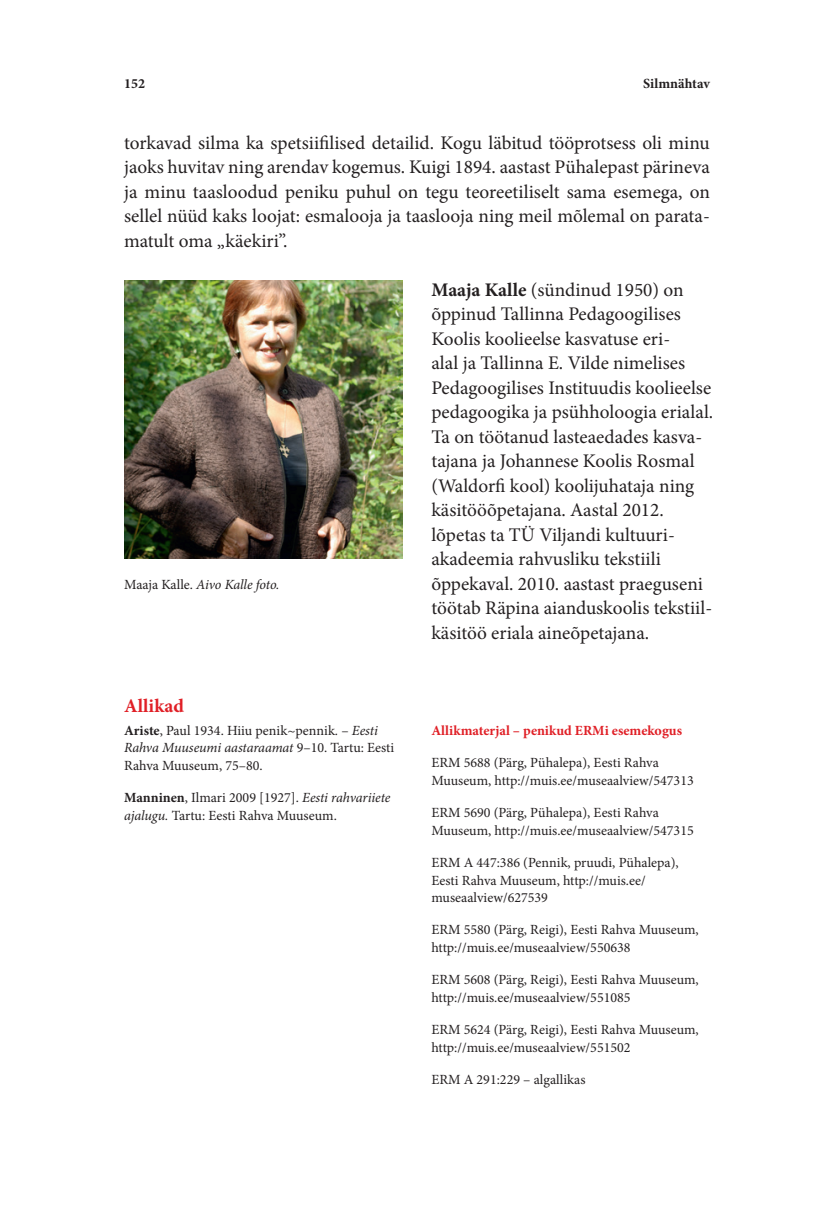
<style>
.page{position:relative;width:834px;height:1206px;background:#fff}
.page>*{position:absolute;margin:0;border:0;box-sizing:border-box;transform-origin:0 0}
.t1{font:19.25px/24.5px "Minion Pro";color:#231f20;text-align:justify}
.t2{font:700 19.25px "Minion Pro";letter-spacing:.005em;color:#e01f26}
.t3{font:14px/17.5px "Minion Pro";color:#231f20}
.t4{font:700 14px "Minion Pro";color:#e01f26}
.t5{font:italic 14px "Minion Pro";letter-spacing:-.01em;color:#231f20}
.t6{font:700 14px "Minion Pro";color:#231f20}
.s1{font-style:normal}
.s2{font-weight:700}
.s3{font-style:italic}
</style>
<div class="page">
<img style="left:124px;top:280px;width:278px;height:278px">
<p class="t6" style="left:124px;top:74px;width:22px">152</p>
<p class="t6" style="left:643px;top:74px;width:68px">Silmnähtav</p>
<p class="t1" style="left:124px;top:130px;width:587px">torkavad silma ka spetsiifilised detailid. Kogu läbitud tööprotsess oli minu jaoks huvitav ning arendav kogemus. Kuigi 1894. aastast Pühalepast pärineva ja minu taasloodud peniku puhul on tegu teoreetiliselt sama esemega, on sellel nüüd kaks loojat: esmalooja ja taaslooja ning meil mõlemal on parata&shy;matult oma „käekiri”.</p>
<p class="t5" style="left:124px;top:574px;width:157px"><span class="s1">Maaja Kalle.</span> Aivo Kalle foto.</p>
<p class="t2" style="left:124px;top:692px;width:61px">Allikad</p>
<p class="t3" style="left:124px;top:721px;width:272px"><span class="s2">Ariste</span>, Paul 1934. Hiiu penik~pennik<span class="s3">.</span> – <span class="s3">Eesti<br>Rahva Muuseumi aastaraamat</span> 9–10. Tartu: Eesti<br>Rahva Muuseum, 75–80.</p>
<p class="t3" style="left:124px;top:789px;width:268px"><span class="s2">Manninen</span>, Ilmari 2009 [1927]. <span class="s3">Eesti rahvariiete ajalugu.</span> Tartu: Eesti Rahva Muuseum.</p>
<p class="t1" style="left:431px;top:277px;width:283px;text-align:left"><span class="s2">Maaja Kalle</span> (sündinud 1950) on õppinud Tallinna Pedagoogilises Koolis koolieelse kasvatuse eri-<br>alal ja Tallinna E. Vilde nimelises Pedagoogilises Instituudis koolieelse pedagoogika ja psühholoogia erialal.<br>Ta on töötanud lasteaedades kasva&shy;tajana ja Johannese Koolis Rosmal (Waldorfi kool) koolijuhataja ning käsitööõpetajana. Aastal 2012. lõpetas ta TÜ Viljandi kultuuri&shy;akadeemia rahvusliku tekstiili õppekaval. 2010. aastast praeguseni töötab Räpina aianduskoolis tekstiil&shy;käsitöö eriala aineõpetajana.</p>
<p class="t4" style="left:431px;top:720px;width:252px">Allikmaterjal – penikud ERMi esemekogus</p>
<p class="t3" style="left:431px;top:754px;width:264px">ERM 5688 (Pärg, Pühalepa), Eesti Rahva<br>Muuseum, http://muis.ee/museaalview/547313</p>
<p class="t3" style="left:431px;top:804px;width:264px">ERM 5690 (Pärg, Pühalepa), Eesti Rahva<br>Muuseum, http://muis.ee/museaalview/547315</p>
<p class="t3" style="left:431px;top:853px;width:249px">ERM A 447:386 (Pennik, pruudi, Pühalepa),<br>Eesti Rahva Muuseum, http://muis.ee/ museaalview/627539</p>
<p class="t3" style="left:431px;top:921px;width:269px">ERM 5580 (Pärg, Reigi), Eesti Rahva Muuseum, http://muis.ee/museaalview/550638</p>
<p class="t3" style="left:431px;top:971px;width:269px">ERM 5608 (Pärg, Reigi), Eesti Rahva Muuseum, http://muis.ee/museaalview/551085</p>
<p class="t3" style="left:431px;top:1021px;width:269px">ERM 5624 (Pärg, Reigi), Eesti Rahva Muuseum, http://muis.ee/museaalview/551502</p>
<p class="t3" style="left:431px;top:1070px;width:155px">ERM A 291:229 – algallikas</p>
</div>
